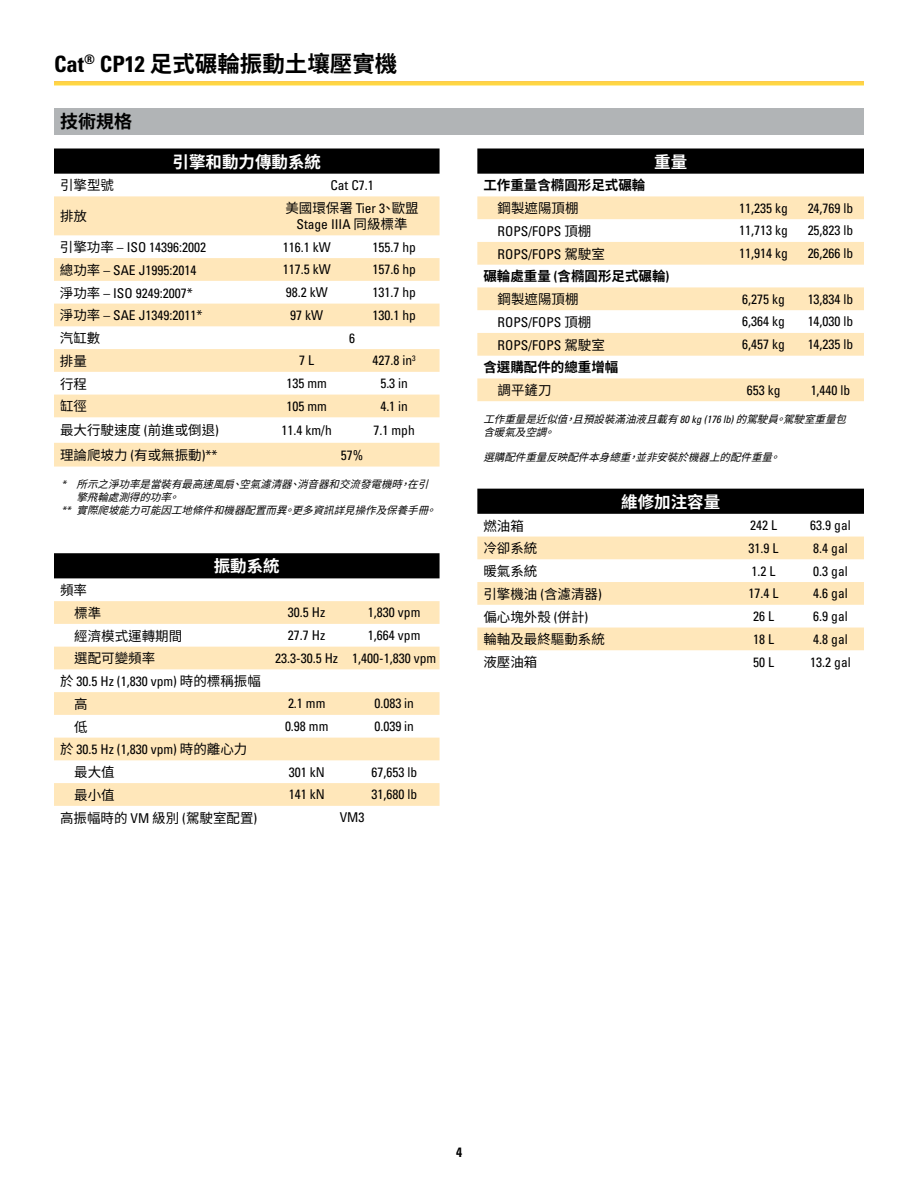
<style>
.page{position:relative;width:918px;height:1188px;background:#fff}
.page>*{position:absolute;margin:0;border:0;box-sizing:border-box;transform-origin:0 0}
.t1{font:700 22.5px "Noto Sans CJ Ktc";color:#000}
.t2{font:700 18px "Noto Sans CJ Ktc";color:#000}
.t3{font:700 16.5px "Noto Sans CJ Ktc";color:#fff}
.t4{font:condensed 13.5px "Univers LT Std";color:#000}
.t5{font:13.5px/22.8px "Noto Sans CJ Ktc";color:#000}
.t6{font:700 13.5px/22.8px "Noto Sans CJ Ktc";color:#000}
.t7{font:700 condensed 13.5px "Univers LT Std";color:#000}
.t8{font:italic 10.5px/12.6px "Noto Sans CJ Ktc";color:#000}
.s1{font-family:"Univers LT Std";font-stretch:condensed}
.s2{font-family:"Noto Sans CJ Ktc";font-stretch:normal}
.s3{font-weight:400}
</style>
<div class="page">
<div style="left:54px;top:108px;width:810px;height:26px;background:#b1b4b6"></div>
<svg style="left:54px;top:148px;width:386px;height:26px;background:#080808"></svg>
<svg style="left:54px;top:196px;width:386px;height:610px"></svg>
<svg style="left:477px;top:148px;width:387px;height:26px;background:#080808"></svg>
<svg style="left:477px;top:196px;width:387px;height:454px"></svg>
<h1 class="t1" style="left:54px;top:51px;width:345px"><span class="s1">Cat</span><sup>®</sup> <span class="s1">CP12</span> 足式碾輪振動土壤壓實機</h1>
<h2 class="t2" style="left:60px;top:112px;width:73px">技術規格</h2>
<p class="t3" style="left:173px;top:152px;width:150px">引擎和動力傳動系統</p>
<p class="t5" style="left:60px;top:174px;width:55px">引擎型號</p>
<p class="t4" style="left:330px;top:177px;width:45px">Cat C7.1</p>
<p class="t5" style="left:60px;top:205px;width:28px">排放</p>
<p class="t5" style="left:285px;top:197px;width:135px">美國環保署 <span class="s1">Tier 3</span>、歐盟</p>
<p class="t4" style="left:297px;top:216px;width:113px">Stage IIIA <span class="s2">同級標準</span></p>
<p class="t4" style="left:60px;top:239px;width:148px"><span class="s2">引擎功率</span> – ISO 14396:2002</p>
<p class="t4" style="left:283px;top:238px;width:49px">116.1 kW</p>
<p class="t4" style="left:372px;top:238px;width:45px">155.7 hp</p>
<p class="t4" style="left:60px;top:262px;width:138px"><span class="s2">總功率</span> – SAE J1995:2014</p>
<p class="t4" style="left:283px;top:261px;width:49px">117.5 kW</p>
<p class="t4" style="left:372px;top:261px;width:45px">157.6 hp</p>
<p class="t4" style="left:60px;top:284px;width:134px"><span class="s2">淨功率</span> – ISO 9249:2007*</p>
<p class="t4" style="left:286px;top:284px;width:43px">98.2 kW</p>
<p class="t4" style="left:372px;top:284px;width:45px">131.7 hp</p>
<p class="t4" style="left:60px;top:307px;width:144px"><span class="s2">淨功率</span> – SAE J1349:2011*</p>
<p class="t4" style="left:290px;top:307px;width:34px">97 kW</p>
<p class="t4" style="left:372px;top:307px;width:45px">130.1 hp</p>
<p class="t5" style="left:60px;top:327px;width:42px">汽缸數</p>
<p class="t4" style="left:349px;top:329px;width:7px">6</p>
<p class="t5" style="left:60px;top:350px;width:28px">排量</p>
<p class="t4" style="left:299px;top:352px;width:16px">7 L</p>
<p class="t4" style="left:373px;top:352px;width:45px">427.8 in<sup>3</sup></p>
<p class="t5" style="left:60px;top:373px;width:28px">行程</p>
<p class="t4" style="left:286px;top:375px;width:42px">135 mm</p>
<p class="t4" style="left:380px;top:375px;width:29px">5.3 in</p>
<p class="t5" style="left:60px;top:395px;width:28px">缸徑</p>
<p class="t4" style="left:286px;top:397px;width:42px">105 mm</p>
<p class="t4" style="left:380px;top:397px;width:29px">4.1 in</p>
<p class="t5" style="left:60px;top:419px;width:161px">最大行駛速度 <span class="s1">(</span>前進或倒退<span class="s1">)</span></p>
<p class="t4" style="left:282px;top:422px;width:52px">11.4 km/h</p>
<p class="t4" style="left:374px;top:422px;width:43px">7.1 mph</p>
<p class="t5" style="left:60px;top:444px;width:159px">理論爬坡力 <span class="s1">(</span>有或無振動<span class="s1">)**</span></p>
<p class="t4" style="left:341px;top:446px;width:24px">57%</p>
<p class="t8" style="left:62px;top:478px;width:376px"><span class="s1">*</span> 所示之淨功率是當裝有最高速風扇、空氣濾清器、消音器和交流發電機時，在引</p>
<p class="t8" style="left:76px;top:491px;width:111px">擎飛輪處測得的功率。</p>
<p class="t8" style="left:61px;top:504px;width:384px"><span class="s1">* *</span> 實際爬坡能力可能因工地條件和機器配置而異。更多資訊詳見操作及保養手冊。</p>
<p class="t5" style="left:74px;top:579px;width:28px;text-indent:-14px">頻率標準</p>
<p class="t3" style="left:214px;top:557px;width:67px">振動系統</p>
<p class="t4" style="left:288px;top:604px;width:39px">30.5 Hz</p>
<p class="t4" style="left:368px;top:604px;width:54px">1,830 vpm</p>
<p class="t5" style="left:74px;top:625px;width:109px">經濟模式運轉期間</p>
<p class="t4" style="left:288px;top:627px;width:39px">27.7 Hz</p>
<p class="t4" style="left:368px;top:627px;width:54px">1,664 vpm</p>
<p class="t5" style="left:74px;top:647px;width:82px">選配可變頻率</p>
<p class="t4" style="left:275px;top:650px;width:162px">23.3-30.5 Hz 1,400-1,830 vpm</p>
<p class="t4" style="left:60px;top:673px;width:202px"><span class="s2">於</span> 30.5 Hz (1,830 vpm) <span class="s2">時的標稱振幅</span></p>
<p class="t5" style="left:74px;top:693px;width:15px">高</p>
<p class="t4" style="left:288px;top:695px;width:39px">2.1 mm</p>
<p class="t4" style="left:374px;top:695px;width:41px">0.083 in</p>
<p class="t5" style="left:74px;top:716px;width:15px">低</p>
<p class="t4" style="left:285px;top:718px;width:45px">0.98 mm</p>
<p class="t4" style="left:374px;top:718px;width:41px">0.039 in</p>
<p class="t4" style="left:60px;top:741px;width:189px"><span class="s2">於</span> 30.5 Hz (1,830 vpm) <span class="s2">時的離心力</span></p>
<p class="t5" style="left:74px;top:761px;width:42px">最大值</p>
<p class="t4" style="left:289px;top:763px;width:37px">301 kN</p>
<p class="t4" style="left:371px;top:763px;width:47px">67,653 lb</p>
<p class="t5" style="left:74px;top:784px;width:42px">最小值</p>
<p class="t4" style="left:289px;top:786px;width:37px">141 kN</p>
<p class="t4" style="left:371px;top:786px;width:47px">31,680 lb</p>
<p class="t5" style="left:60px;top:807px;width:199px">高振幅時的 <span class="s1">VM</span> 級別 <span class="s1">(</span>駕駛室配置<span class="s1">)</span></p>
<p class="t4" style="left:340px;top:809px;width:26px">VM3</p>
<p class="t3" style="left:654px;top:152px;width:34px">重量</p>
<p class="t6" style="left:483px;top:174px;width:163px">工作重量含橢圓形足式碾輪</p>
<p class="t5" style="left:498px;top:197px;width:82px">鋼製遮陽頂棚</p>
<p class="t4" style="left:739px;top:199px;width:50px">11,235 kg</p>
<p class="t4" style="left:808px;top:199px;width:47px">24,769 lb</p>
<p class="t4" style="left:498px;top:223px;width:95px">ROPS/FOPS <span class="s2">頂棚</span></p>
<p class="t4" style="left:739px;top:222px;width:50px">11,713 kg</p>
<p class="t4" style="left:808px;top:222px;width:47px">25,823 lb</p>
<p class="t4" style="left:498px;top:245px;width:109px">ROPS/FOPS <span class="s2">駕駛室</span></p>
<p class="t4" style="left:739px;top:245px;width:50px">11,914 kg</p>
<p class="t4" style="left:808px;top:245px;width:47px">26,266 lb</p>
<p class="t6" style="left:498px;top:265px;width:173px;text-indent:-14px">碾輪處重量 <span class="s1">(</span>含橢圓形足式碾輪<span class="s1">)</span><span class="s3">鋼製遮陽頂棚</span></p>
<p class="t4" style="left:742px;top:290px;width:44px">6,275 kg</p>
<p class="t4" style="left:808px;top:290px;width:47px">13,834 lb</p>
<p class="t4" style="left:498px;top:314px;width:95px">ROPS/FOPS <span class="s2">頂棚</span></p>
<p class="t4" style="left:742px;top:313px;width:44px">6,364 kg</p>
<p class="t4" style="left:808px;top:313px;width:47px">14,030 lb</p>
<p class="t4" style="left:498px;top:336px;width:109px">ROPS/FOPS <span class="s2">駕駛室</span></p>
<p class="t4" style="left:742px;top:336px;width:44px">6,457 kg</p>
<p class="t4" style="left:808px;top:336px;width:47px">14,235 lb</p>
<p class="t6" style="left:483px;top:356px;width:136px">含選購配件的總重增幅</p>
<p class="t5" style="left:498px;top:379px;width:55px">調平鏟刀</p>
<p class="t4" style="left:747px;top:381px;width:35px">653 kg</p>
<p class="t4" style="left:811px;top:381px;width:41px">1,440 lb</p>
<p class="t8" style="left:483px;top:413px;width:372px">工作重量是近似值，且預設裝滿油液且載有<span class="s1">8 0 k g ( 1 7 6 l b )</span> 的駕駛員。駕駛室重量包含暖氣及空調。</p>
<p class="t8" style="left:483px;top:451px;width:306px">選購配件重量反映配件本身總重，並非安裝於機器上的配件重量。</p>
<p class="t3" style="left:621px;top:492px;width:100px">維修加注容量</p>
<p class="t5" style="left:483px;top:514px;width:42px">燃油箱</p>
<p class="t4" style="left:750px;top:517px;width:28px">242 L</p>
<p class="t4" style="left:810px;top:517px;width:42px">63.9 gal</p>
<p class="t5" style="left:483px;top:537px;width:55px">冷卻系統</p>
<p class="t4" style="left:749px;top:539px;width:31px">31.9 L</p>
<p class="t4" style="left:813px;top:539px;width:36px">8.4 gal</p>
<p class="t5" style="left:483px;top:560px;width:55px">暖氣系統</p>
<p class="t4" style="left:752px;top:562px;width:25px">1.2 L</p>
<p class="t4" style="left:813px;top:562px;width:36px">0.3 gal</p>
<p class="t5" style="left:483px;top:583px;width:120px">引擎機油 <span class="s1">(</span>含濾清器<span class="s1">)</span></p>
<p class="t4" style="left:749px;top:585px;width:31px">17.4 L</p>
<p class="t4" style="left:813px;top:585px;width:36px">4.6 gal</p>
<p class="t5" style="left:483px;top:605px;width:107px">偏心塊外殼 <span class="s1">(</span>併計<span class="s1">)</span></p>
<p class="t4" style="left:753px;top:608px;width:22px">26 L</p>
<p class="t4" style="left:813px;top:608px;width:36px">6.9 gal</p>
<p class="t5" style="left:483px;top:628px;width:123px">輪軸及最終驅動系統</p>
<p class="t4" style="left:753px;top:630px;width:22px">18 L</p>
<p class="t4" style="left:813px;top:630px;width:36px">4.8 gal</p>
<p class="t5" style="left:483px;top:651px;width:55px">液壓油箱</p>
<p class="t4" style="left:753px;top:653px;width:22px">50 L</p>
<p class="t4" style="left:810px;top:653px;width:42px">13.2 gal</p>
<p class="t7" style="left:456px;top:1144px;width:7px">4</p>
</div>
